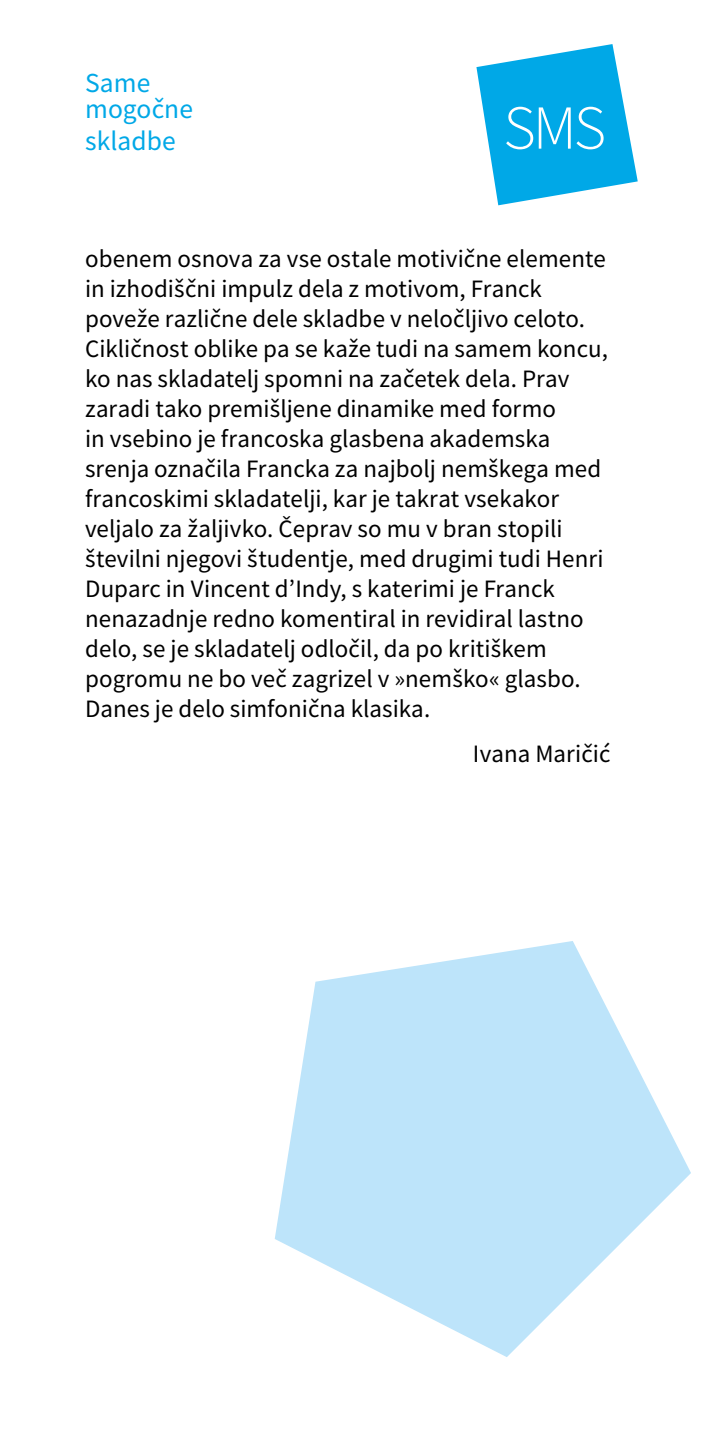
<style>
.page{position:relative;width:709px;height:1446px;background:#fff}
.page>*{position:absolute;margin:0;border:0;box-sizing:border-box;transform-origin:0 0}
.t1{font:62.5px "Source Sans Variable";color:#fff}
.t2{font:27.5px/26.8px "Source Sans Variable";letter-spacing:.005em;color:#00a8e7}
.t3{font:25px/30px "Source Sans Variable";letter-spacing:.005em;color:#000}
</style>
<div class="page">
<svg style="left:476px;top:44px;width:161px;height:161px"></svg>
<svg style="left:275px;top:941px;width:416px;height:416px;fill:#bde4fa"></svg>
<p class="t2" style="left:85px;top:69px;width:109px">Same mogočne</p>
<p class="t2" style="left:85px;top:128px;width:92px">skladbe</p>
<h1 class="t1" style="left:503px;top:90px;width:104px">SMS</h1>
<p class="t3" style="left:85px;top:244px;width:524px">obenem osnova za vse ostale motivične elemente in izhodiščni impulz dela z motivom, Franck poveže različne dele skladbe v neločljivo celoto.<br>Cikličnost oblike pa se kaže tudi na samem koncu, ko nas skladatelj spomni na začetek dela. Prav zaradi tako premišljene dinamike med formo<br>in vsebino je francoska glasbena akademska srenja označila Francka za najbolj nemškega med francoskimi skladatelji, kar je takrat vsekakor veljalo za žaljivko. Čeprav so mu v bran stopili številni njegovi študentje, med drugimi tudi Henri Duparc in Vincent d’Indy, s katerimi je Franck nenazadnje redno komentiral in revidiral lastno delo, se je skladatelj odločil, da po kritiškem pogromu ne bo več zagrizel v »nemško« glasbo.<br>Danes je delo simfonična klasika.</p>
<p class="t3" style="left:473px;top:739px;width:139px">Ivana Maričić</p>
</div>
